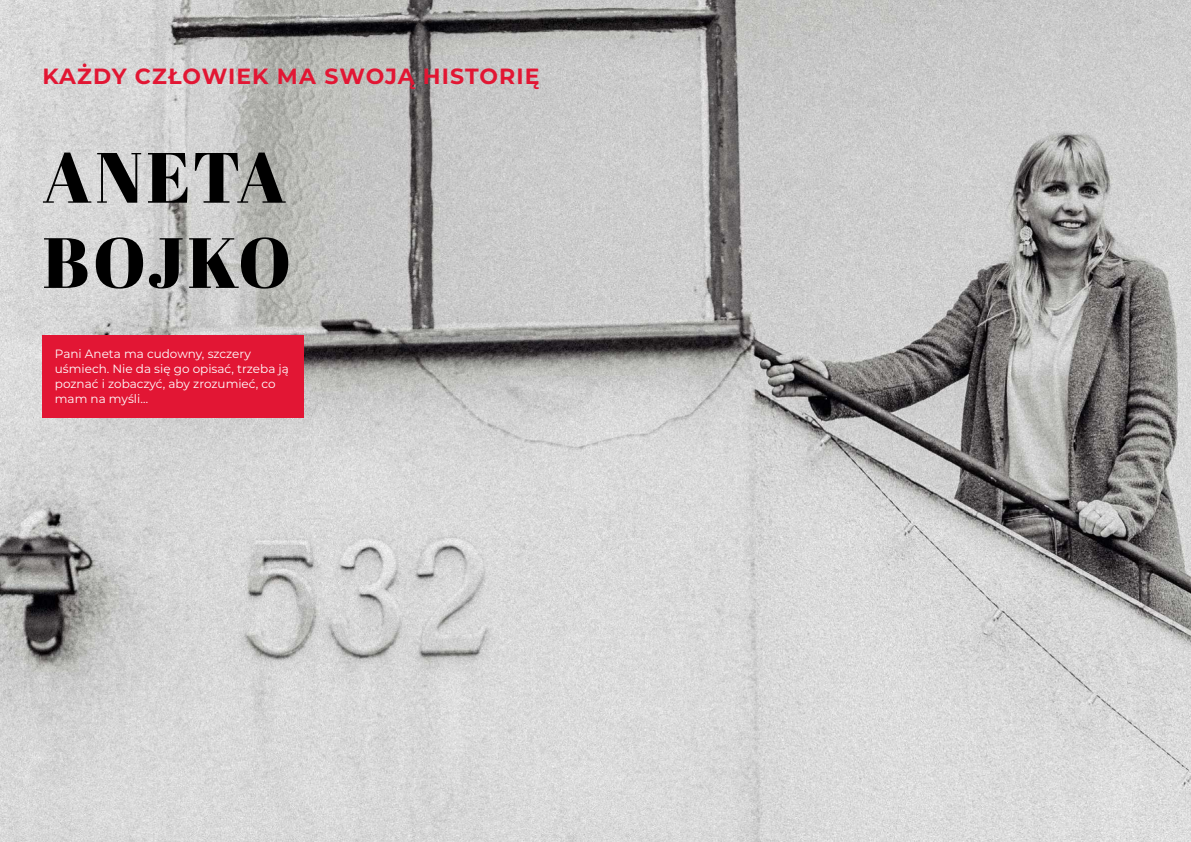
<style>
.page{position:relative;width:1191px;height:842px;background:#fff}
.page>*{position:absolute;margin:0;border:0;box-sizing:border-box;transform-origin:0 0}
.t1{font:71px/85.2px "Abril Fatface";letter-spacing:.035em;color:#000}
.t2{font:700 22px "Montserrat";letter-spacing:.05em;color:#e21633}
.t3{font:12px/15px "Montserrat";color:#fff}
</style>
<div class="page">
<img style="left:0;top:0;width:1191px;height:842px">
<div style="left:43px;top:335px;width:261px;height:83px;background:#e21634"></div>
<h2 class="t2" style="left:43px;top:60px;width:498px">KAŻDY CZŁOWIEK MA SWOJĄ HISTORIĘ</h2>
<h1 class="t1" style="left:43px;top:133px;width:250px">ANETA<br>BOJKO</h1>
<p class="t3" style="left:55px;top:346px;width:235px">Pani Aneta ma cudowny, szczery uśmiech. Nie da się go opisać, trzeba ją poznać i zobaczyć, aby zrozumieć, co mam na myśli…</p>
</div>
